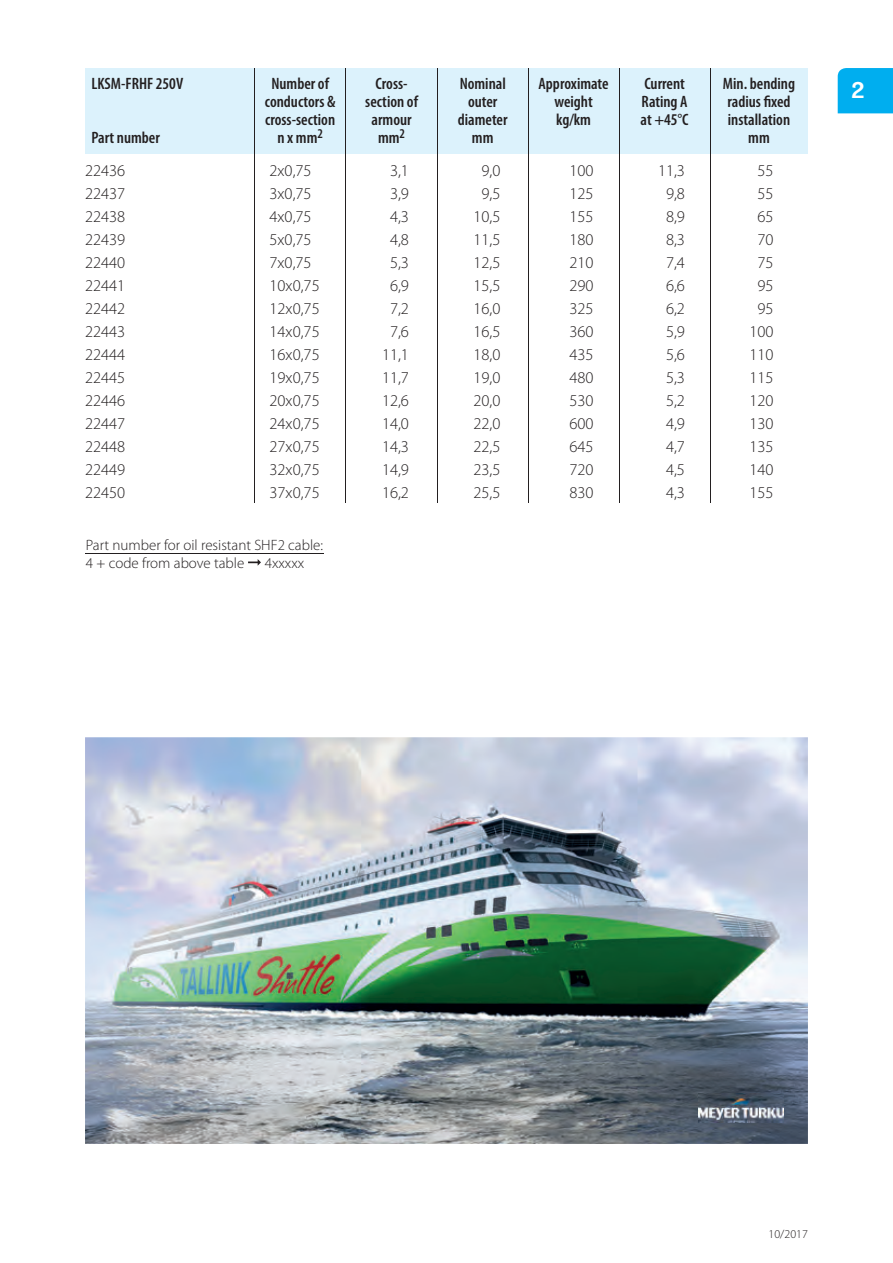
<style>
.page{position:relative;width:893px;height:1263px;background:#fff}
.page>*{position:absolute;margin:0;border:0;box-sizing:border-box;transform-origin:0 0}
.t1{font:700 24px "PF Bague Sans Pro";color:#fff}
.t2{font:300 16.5px "Myriad Pro";color:#231f20}
.t3{font:600 condensed 16.5px/18px "Myriad Pro";color:#231f20;text-align:center}
.t4{font:300 15px/18px "Myriad Pro";color:#231f20}
.t5{font:300 12px "Myriad Pro";color:#231f20}
</style>
<div class="page">
<div style="left:838px;top:68px;width:55px;height:45px;background:#00aeef"></div>
<svg style="left:248px;top:559px;width:13px;height:7px"></svg>
<hr style="left:85px;top:554px;width:238px;height:1px;background:#231f20">
<div style="left:85px;top:68px;width:723px;height:85px;background:#dcf2fc"></div>
<hr style="left:254px;top:68px;width:1px;height:434px;background:#231f20">
<hr style="left:710px;top:68px;width:1px;height:434px;background:#231f20">
<hr style="left:346px;top:68px;width:1px;height:434px;background:#231f20">
<hr style="left:437px;top:68px;width:1px;height:434px;background:#231f20">
<hr style="left:619px;top:68px;width:1px;height:434px;background:#231f20">
<hr style="left:528px;top:68px;width:1px;height:434px;background:#231f20">
<img style="left:85px;top:737px;width:723px;height:407px">
<img style="left:699px;top:1093px;width:85px;height:30px">
<p class="t3" style="left:91px;top:74px;width:93px">LKSM-FRHF 250V</p>
<p class="t3" style="left:91px;top:128px;width:70px">Part number</p>
<p class="t3" style="left:265px;top:74px;width:72px">Number of conductors &amp; cross-section n x mm<sup>2</sup></p>
<p class="t3" style="left:365px;top:74px;width:54px">Cross&shy;section of armour mm<sup>2</sup></p>
<p class="t3" style="left:458px;top:74px;width:51px">Nominal outer diameter mm</p>
<p class="t3" style="left:539px;top:74px;width:72px">Approximate weight kg/km</p>
<p class="t3" style="left:641px;top:74px;width:50px;text-align:left">Current<br>Rating A at +45°C</p>
<p class="t3" style="left:723px;top:74px;width:74px">Min. bending radius xed installation mm</p>
<p class="t2" style="left:85px;top:161px;width:42px">22436</p>
<p class="t2" style="left:270px;top:161px;width:44px">2x0,75</p>
<p class="t2" style="left:390px;top:161px;width:20px">3,1</p>
<p class="t2" style="left:482px;top:161px;width:20px">9,0</p>
<p class="t2" style="left:569px;top:161px;width:26px">100</p>
<p class="t2" style="left:658px;top:161px;width:29px">11,3</p>
<p class="t2" style="left:757px;top:161px;width:18px">55</p>
<p class="t2" style="left:85px;top:184px;width:42px">22437</p>
<p class="t2" style="left:270px;top:184px;width:44px">3x0,75</p>
<p class="t2" style="left:390px;top:184px;width:20px">3,9</p>
<p class="t2" style="left:482px;top:184px;width:20px">9,5</p>
<p class="t2" style="left:569px;top:184px;width:26px">125</p>
<p class="t2" style="left:666px;top:184px;width:20px">9,8</p>
<p class="t2" style="left:757px;top:184px;width:18px">55</p>
<p class="t2" style="left:85px;top:207px;width:42px">22438</p>
<p class="t2" style="left:270px;top:207px;width:44px">4x0,75</p>
<p class="t2" style="left:390px;top:207px;width:20px">4,3</p>
<p class="t2" style="left:473px;top:207px;width:29px">10,5</p>
<p class="t2" style="left:569px;top:207px;width:26px">155</p>
<p class="t2" style="left:666px;top:207px;width:20px">8,9</p>
<p class="t2" style="left:757px;top:207px;width:18px">65</p>
<p class="t2" style="left:85px;top:230px;width:42px">22439</p>
<p class="t2" style="left:270px;top:230px;width:44px">5x0,75</p>
<p class="t2" style="left:390px;top:230px;width:20px">4,8</p>
<p class="t2" style="left:473px;top:230px;width:29px">11,5</p>
<p class="t2" style="left:569px;top:230px;width:26px">180</p>
<p class="t2" style="left:666px;top:230px;width:20px">8,3</p>
<p class="t2" style="left:757px;top:230px;width:18px">70</p>
<p class="t2" style="left:85px;top:253px;width:42px">22440</p>
<p class="t2" style="left:270px;top:253px;width:44px">7x0,75</p>
<p class="t2" style="left:390px;top:253px;width:20px">5,3</p>
<p class="t2" style="left:473px;top:253px;width:29px">12,5</p>
<p class="t2" style="left:569px;top:253px;width:26px">210</p>
<p class="t2" style="left:666px;top:253px;width:20px">7,4</p>
<p class="t2" style="left:757px;top:253px;width:18px">75</p>
<p class="t2" style="left:85px;top:276px;width:42px">22441</p>
<p class="t2" style="left:270px;top:276px;width:52px">10x0,75</p>
<p class="t2" style="left:390px;top:276px;width:20px">6,9</p>
<p class="t2" style="left:473px;top:276px;width:29px">15,5</p>
<p class="t2" style="left:569px;top:276px;width:26px">290</p>
<p class="t2" style="left:666px;top:276px;width:20px">6,6</p>
<p class="t2" style="left:757px;top:276px;width:18px">95</p>
<p class="t2" style="left:85px;top:299px;width:42px">22442</p>
<p class="t2" style="left:270px;top:299px;width:52px">12x0,75</p>
<p class="t2" style="left:390px;top:299px;width:20px">7,2</p>
<p class="t2" style="left:473px;top:299px;width:29px">16,0</p>
<p class="t2" style="left:569px;top:299px;width:26px">325</p>
<p class="t2" style="left:666px;top:299px;width:20px">6,2</p>
<p class="t2" style="left:757px;top:299px;width:18px">95</p>
<p class="t2" style="left:85px;top:322px;width:42px">22443</p>
<p class="t2" style="left:270px;top:322px;width:52px">14x0,75</p>
<p class="t2" style="left:390px;top:322px;width:20px">7,6</p>
<p class="t2" style="left:473px;top:322px;width:29px">16,5</p>
<p class="t2" style="left:569px;top:322px;width:26px">360</p>
<p class="t2" style="left:666px;top:322px;width:20px">5,9</p>
<p class="t2" style="left:749px;top:322px;width:26px">100</p>
<p class="t2" style="left:85px;top:345px;width:42px">22444</p>
<p class="t2" style="left:270px;top:345px;width:52px">16x0,75</p>
<p class="t2" style="left:382px;top:345px;width:29px">11,1</p>
<p class="t2" style="left:473px;top:345px;width:29px">18,0</p>
<p class="t2" style="left:569px;top:345px;width:26px">435</p>
<p class="t2" style="left:666px;top:345px;width:20px">5,6</p>
<p class="t2" style="left:749px;top:345px;width:26px">110</p>
<p class="t2" style="left:85px;top:368px;width:42px">22445</p>
<p class="t2" style="left:270px;top:368px;width:52px">19x0,75</p>
<p class="t2" style="left:382px;top:368px;width:29px">11,7</p>
<p class="t2" style="left:473px;top:368px;width:29px">19,0</p>
<p class="t2" style="left:569px;top:368px;width:26px">480</p>
<p class="t2" style="left:666px;top:368px;width:20px">5,3</p>
<p class="t2" style="left:749px;top:368px;width:26px">115</p>
<p class="t2" style="left:85px;top:391px;width:42px">22446</p>
<p class="t2" style="left:270px;top:391px;width:52px">20x0,75</p>
<p class="t2" style="left:382px;top:391px;width:29px">12,6</p>
<p class="t2" style="left:473px;top:391px;width:29px">20,0</p>
<p class="t2" style="left:569px;top:391px;width:26px">530</p>
<p class="t2" style="left:666px;top:391px;width:20px">5,2</p>
<p class="t2" style="left:749px;top:391px;width:26px">120</p>
<p class="t2" style="left:85px;top:414px;width:42px">22447</p>
<p class="t2" style="left:270px;top:414px;width:52px">24x0,75</p>
<p class="t2" style="left:382px;top:414px;width:29px">14,0</p>
<p class="t2" style="left:473px;top:414px;width:29px">22,0</p>
<p class="t2" style="left:569px;top:414px;width:26px">600</p>
<p class="t2" style="left:666px;top:414px;width:20px">4,9</p>
<p class="t2" style="left:749px;top:414px;width:26px">130</p>
<p class="t2" style="left:85px;top:437px;width:42px">22448</p>
<p class="t2" style="left:270px;top:437px;width:52px">27x0,75</p>
<p class="t2" style="left:382px;top:437px;width:29px">14,3</p>
<p class="t2" style="left:473px;top:437px;width:29px">22,5</p>
<p class="t2" style="left:569px;top:437px;width:26px">645</p>
<p class="t2" style="left:666px;top:437px;width:20px">4,7</p>
<p class="t2" style="left:749px;top:437px;width:26px">135</p>
<p class="t2" style="left:85px;top:460px;width:42px">22449</p>
<p class="t2" style="left:270px;top:460px;width:52px">32x0,75</p>
<p class="t2" style="left:382px;top:460px;width:29px">14,9</p>
<p class="t2" style="left:473px;top:460px;width:29px">23,5</p>
<p class="t2" style="left:569px;top:460px;width:26px">720</p>
<p class="t2" style="left:666px;top:460px;width:20px">4,5</p>
<p class="t2" style="left:749px;top:460px;width:26px">140</p>
<p class="t2" style="left:85px;top:483px;width:42px">22450</p>
<p class="t2" style="left:270px;top:483px;width:52px">37x0,75</p>
<p class="t2" style="left:382px;top:483px;width:29px">16,2</p>
<p class="t2" style="left:473px;top:483px;width:29px">25,5</p>
<p class="t2" style="left:569px;top:483px;width:26px">830</p>
<p class="t2" style="left:666px;top:483px;width:20px">4,3</p>
<p class="t2" style="left:749px;top:483px;width:26px">155</p>
<p class="t4" style="left:86px;top:535px;width:239px">Part number for oil resistant SHF2 cable:<br>4 + code from above table</p>
<p class="t4" style="left:265px;top:553px;width:41px">4xxxxx</p>
<h1 class="t1" style="left:851px;top:75px;width:15px">2</h1>
<p class="t5" style="left:769px;top:1227px;width:41px">10/2017</p>
</div>
